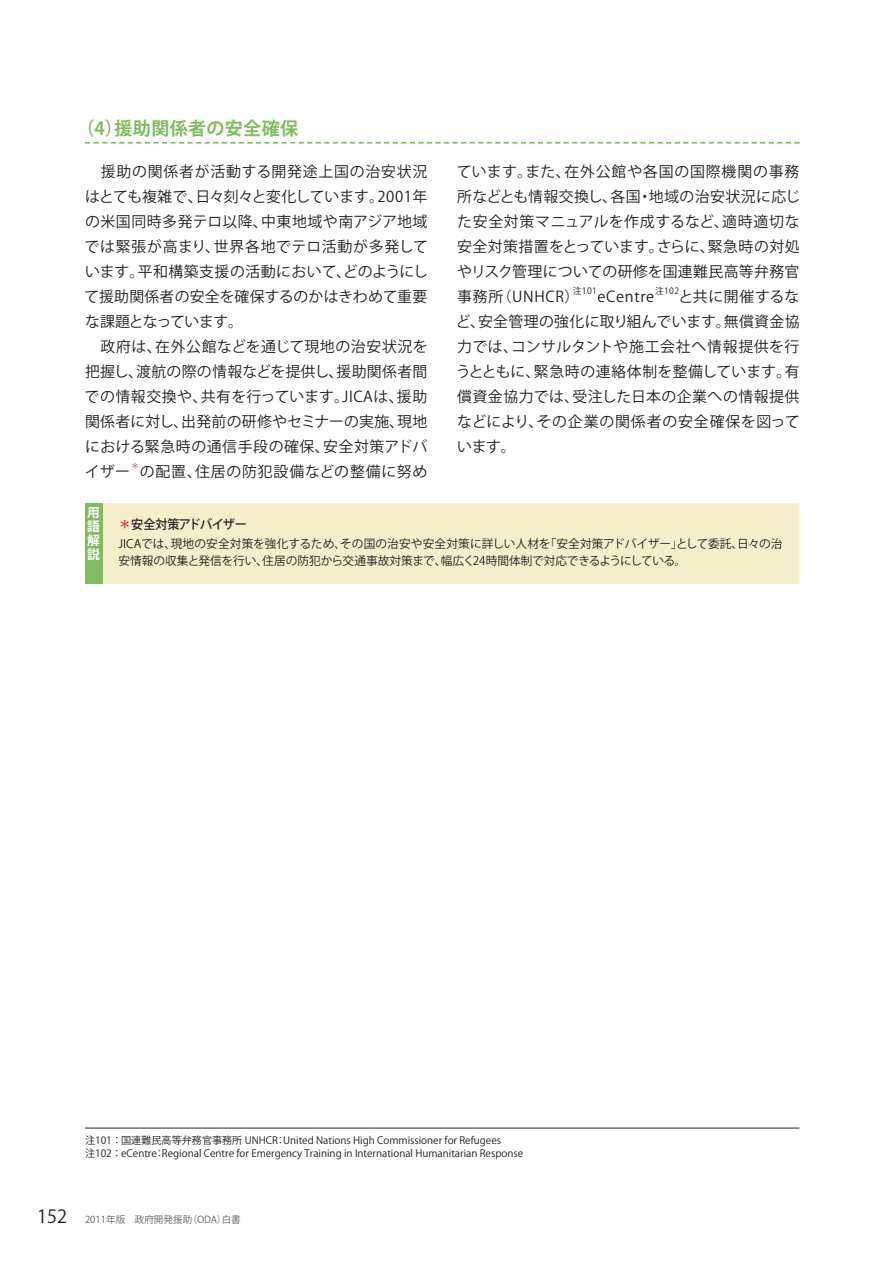
<style>
.page{position:relative;width:893px;height:1263px;background:#fff}
.page>*{position:absolute;margin:0;border:0;box-sizing:border-box;transform-origin:0 0}
.t1{font:18px "Koz Go Pro Bold 90 msp RKSJ H";letter-spacing:.02em;color:#81bd60}
.t2{font:14.85px/25px "Koz Go Pro Regular 90 msp RKSJ H";letter-spacing:.025em;color:#231f20;text-align:justify}
.t3{font:14.85px "Koz Go Pro Regular 90 msp RKSJ H";letter-spacing:.055em;color:#231f20}
.t4{font:14.85px "Koz Go Pro Regular 90 msp RKSJ H";letter-spacing:.045em;color:#231f20}
.t5{font:12.75px "Koz Go Pro Medium 90 msp RKSJ V";letter-spacing:-.04em;color:#231f20;scale:.95 1}
.t6{font:12.75px/14.1px "Koz Go Pro Bold 90 msp RKSJ V";color:#fff;text-align:justify}
.t7{font:11.7px/17px "Koz Go Pro Regular 90 msp RKSJ H";color:#231f20}
.t8{font:10.05px/12.8px "Koz Go Pro Regular 90 msp RKSJ H";color:#231f20}
.t9{font:9.6px "Koz Go Pro Regular 90 msp RKSJ H";color:#636466}
.t10{font:8.7px "Koz Go Pro Regular 90 msp RKSJ H";letter-spacing:.045em;color:#231f20}
.t11{font:8.7px "Koz Go Pro Regular 90 msp RKSJ H";color:#ed1c24}
.s1{color:#ed1c24}
.s2{font-size:18px;color:#231f20}
</style>
<div class="page">
<div style="left:85px;top:503px;width:714px;height:81px;background:#f4eecb"></div>
<div style="left:85px;top:503px;width:17px;height:81px;background:#81bd60"></div>
<hr style="left:85px;top:1128px;width:714px;height:1px;background:#231f20">
<svg style="left:85px;top:142px;width:714px;height:2px"></svg>
<p class="t1" style="left:76px;top:122px;width:223px">（4）援助関係者の安全確保</p>
<p class="t2" style="left:85px;top:161px;width:345px;text-align:left">　援助の関係者が活動する開発途上国の治安状況はとても複雑で、日々刻々と変化しています。2001年の米国同時多発テロ以降、中東地域や南アジア地域では緊張が高まり、世界各地でテロ活動が多発しています。平和構築支援の活動において、どのようにして援助関係者の安全を確保するのかはきわめて重要な課題となっています。<br>　政府は、在外公館などを通じて現地の治安状況を把握し、渡航の際の情報などを提供し、援助関係者間での情報交換や、共有を行っています。JICAは、援助関係者に対し、出発前の研修やセミナーの実施、現地における緊急時の通信手段の確保、安全対策アドバイザー</p>
<p class="t11" style="left:131px;top:463px;width:10px">＊</p>
<p class="t3" style="left:140px;top:465px;width:289px">の配置、住居の防犯設備などの整備に努め</p>
<p class="t2" style="left:457px;top:161px;width:345px">ています。また、在外公館や各国の国際機関の事務所などとも情報交換し、各国・地域の治安状況に応じた安全対策マニュアルを作成するなど、適時適切な安全対策措置をとっています。さらに、緊急時の対処やリスク管理についての研修を国連難民高等弁務官事務所（UNHCR）</p>
<p class="t10" style="left:573px;top:288px;width:26px">注101</p>
<p class="t4" style="left:597px;top:291px;width:58px">eCentre</p>
<p class="t10" style="left:655px;top:288px;width:26px">注102</p>
<p class="t2" style="left:456px;top:286px;width:346px;text-indent:223px">と共に開催するなど、安全管理の強化に取り組んでいます。無償資金協力では、コンサルタントや施工会社へ情報提供を行うとともに、緊急時の連絡体制を整備しています。有償資金協力では、受注した日本の企業への情報提供などにより、その企業の関係者の安全確保を図っています。</p>
<p class="t6" style="left:87px;top:507px;width:14px">用語解説</p>
<p class="t5" style="left:118px;top:519px;width:137px"><span class="s1">＊</span>安全対策アドバイザー</p>
<p class="t7" style="left:118px;top:537px;width:665px">JICAでは、現地の安全対策を強化するため、その国の治安や安全対策に詳しい人材を「安全対策アドバイザー」として委託、日々の治安情報の収集と発信を行い、住居の防犯から交通事故対策まで、幅広く24時間体制で対応できるようにしている。</p>
<p class="t8" style="left:85px;top:1135px;width:440px">注101 ： 国連難民高等弁務官事務所 UNHCR：United Nations High Commissioner for Refugees注102 ： eCentre：Regional Centre for Emergency Training in International Humanitarian Response</p>
<p class="t9" style="left:37px;top:1216px;width:205px"><span class="s2">152</span> 2011年版　政府開発援助（ODA）白書</p>
</div>
